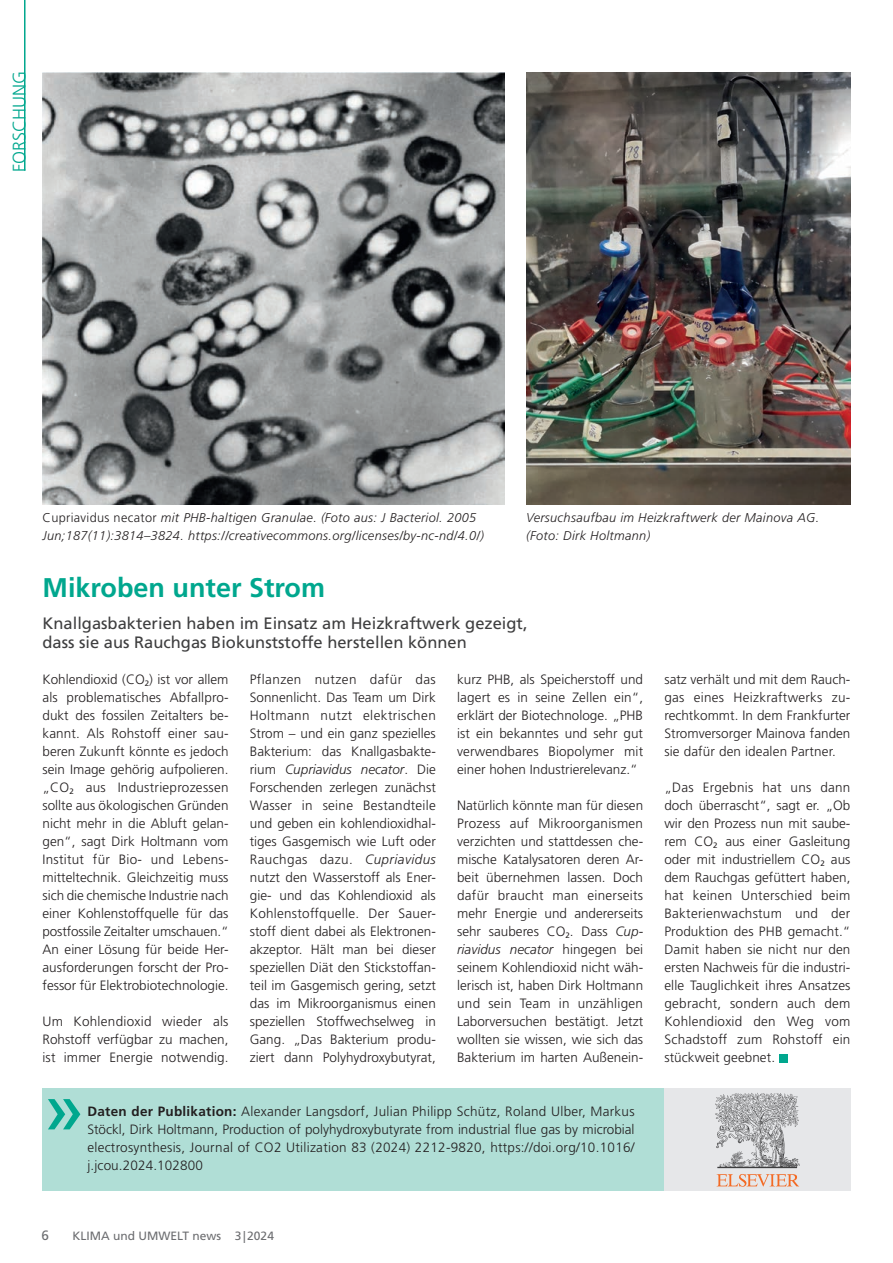
<style>
.page{position:relative;width:893px;height:1263px;background:#fff}
.page>*{position:absolute;margin:0;border:0;box-sizing:border-box;transform-origin:0 0}
.Fliesstext{font:75px "Frutiger";color:#00a78e}
.Headline_Forschung{font:700 27px "Frutiger";color:#00a78e}
.t1{font:300 18px "Frutiger";color:#00a78e}
.Headline_Forschung-2{font:16.5px/19.5px "Frutiger";color:#3e3e3f}
.Fliesstext-2{font:300 13.5px/18px "Frutiger";color:#231f20;text-align:justify}
.t2{font:13.5px "Frutiger";color:#6c6d70}
.BU{font:italic 300 12.75px/18px "Frutiger";letter-spacing:.025em;color:#231f20}
.t3{font:12px "Frutiger";color:#6c6d70}
.s1{font-style:normal}
.s2{font-style:italic}
.s3{font-weight:700}
</style>
<div class="page">
<div style="left:43px;top:1089px;width:621px;height:102px;background:#b0ded6"></div>
<div style="left:664px;top:1089px;width:186px;height:102px;background:#e6e7e9"></div>
<hr style="left:892px;top:630px;width:1px;height:561px;background:#00a78e">
<div style="left:779px;top:1054px;width:8px;height:8px;background:#00a78e"></div>
<img style="left:43px;top:72px;width:462px;height:432px">
<img style="left:526px;top:72px;width:325px;height:432px">
<svg style="left:715px;top:1093px;width:85px;height:75px"></svg>
<svg style="left:717px;top:1174px;width:82px;height:13px"></svg>
<hr style="left:24px;top:0;width:2px;height:171px;background:#00a78e">
<h3 class="t1" style="left:9px;top:172px;width:103px;rotate:-90deg">FORSCHUNG</h3>
<p class="BU" style="left:43px;top:509px;width:443px"><span class="s1">Cupriavidus necator</span> mit PHB-haltigen Granulae. (Foto aus: J Bacteriol. 2005<br>Jun;187(11):3814–3824. https://creativecommons.org/licenses/by-nc-nd/4.0/)</p>
<p class="BU" style="left:526px;top:509px;width:295px">Versuchsaufbau im Heizkraftwerk der Mainova AG. (Foto: Dirk Holtmann)</p>
<h1 class="Headline_Forschung" style="left:43px;top:571px;width:284px">Mikroben unter Strom</h1>
<h1 class="Headline_Forschung-2" style="left:43px;top:613px;width:487px">Knallgasbakterien haben im Einsatz am Heizkraftwerk gezeigt, dass sie aus Rauchgas Biokunststoffe herstellen können</h1>
<p class="Fliesstext-2" style="left:250px;top:671px;width:188px">Pflanzen nutzen dafür das Sonnenlicht. Das Team um Dirk Holtmann nutzt elektrischen Strom – und ein ganz spezielles Bakterium: das Knallgasbakte&shy;rium <span class="s2">Cupriavidus necator</span>. Die Forschenden zerlegen zunächst Wasser in seine Bestandteile und geben ein kohlendioxidhal&shy;tiges Gasgemisch wie Luft oder Rauchgas dazu. <span class="s2">Cupriavidus </span>nutzt den Wasserstoff als Ener&shy;gie- und das Kohlendioxid als Kohlenstoffquelle. Der Sauer&shy;stoff dient dabei als Elektronen&shy;akzeptor. Hält man bei dieser speziellen Diät den Stickstoffan&shy;teil im Gasgemisch gering, setzt das im Mikroorganismus einen speziellen Stoffwechselweg in Gang. „Das Bakterium produ&shy;ziert dann Polyhydroxybutyrat,</p>
<p class="Fliesstext-2" style="left:457px;top:671px;width:188px">kurz PHB, als Speicherstoff und lagert es in seine Zellen ein“, erklärt der Biotechnologe. „PHB ist ein bekanntes und sehr gut verwendbares Biopolymer mit einer hohen Industrierelevanz.“</p>
<p class="Fliesstext-2" style="left:43px;top:671px;width:188px">Kohlendioxid (CO<sub>2</sub>) ist vor allem als problematisches Abfallpro&shy;dukt des fossilen Zeitalters be&shy;kannt. Als Rohstoff einer sau&shy;beren Zukunft könnte es jedoch sein Image gehörig aufpolieren. „CO<sub>2</sub> aus Industrieprozessen sollte aus ökologischen Gründen nicht mehr in die Abluft gelan&shy;gen“, sagt Dirk Holtmann vom Institut für Bio- und Lebens&shy;mitteltechnik. Gleichzeitig muss sich die chemische Industrie nach einer Kohlenstoffquelle für das postfossile Zeitalter umschauen.“ An einer Lösung für beide Her&shy;ausforderungen forscht der Pro&shy;fessor für Elektrobiotechnologie.</p>
<p class="Fliesstext-2" style="left:43px;top:1013px;width:188px">Um Kohlendioxid wieder als Rohstoff verfügbar zu machen, ist immer Energie notwendig.</p>
<p class="Fliesstext-2" style="left:457px;top:797px;width:188px">Natürlich könnte man für diesen Prozess auf Mikroorganismen verzichten und stattdessen che&shy;mische Katalysatoren deren Ar&shy;beit übernehmen lassen. Doch dafür braucht man einerseits mehr Energie und andererseits sehr sauberes CO<sub>2</sub>. Dass <span class="s2">Cup&shy;riavidus necator</span> hingegen bei seinem Kohlendioxid nicht wäh&shy;lerisch ist, haben Dirk Holtmann und sein Team in unzähligen Laborversuchen bestätigt. Jetzt wollten sie wissen, wie sich das Bakterium im harten Außenein-</p>
<p class="Fliesstext" style="left:43px;top:1064px;width:43px">»</p>
<p class="Fliesstext-2" style="left:87px;top:1103px;width:549px"><span class="s3">Daten der Publikation:</span> Alexander Langsdorf, Julian Philipp Schütz, Roland Ulber, Markus Stöckl, Dirk Holtmann, Production of polyhydroxybutyrate from industrial flue gas by microbial electrosynthesis, Journal of CO2 Utilization 83 (2024) 2212-9820, https://doi.org/10.1016/ j.jcou.2024.102800</p>
<p class="Fliesstext-2" style="left:664px;top:671px;width:188px">satz verhält und mit dem Rauch&shy;gas eines Heizkraftwerks zu&shy;rechtkommt. In dem Frankfurter Stromversorger Mainova fanden sie dafür den idealen Partner.</p>
<p class="Fliesstext-2" style="left:664px;top:779px;width:188px">„Das Ergebnis hat uns dann doch überrascht“, sagt er. „Ob wir den Prozess nun mit saube&shy;rem CO<sub>2</sub> aus einer Gasleitung oder mit industriellem CO<sub>2</sub> aus dem Rauchgas gefüttert haben, hat keinen Unterschied beim Bakterienwachstum und der Produktion des PHB gemacht.“ Damit haben sie nicht nur den ersten Nachweis für die industri&shy;elle Tauglichkeit ihres Ansatzes gebracht, sondern auch dem Kohlendioxid den Weg vom Schadstoff zum Rohstoff ein stückweit geebnet.</p>
<p class="t2" style="left:41px;top:1227px;width:9px">6</p>
<p class="t3" style="left:73px;top:1228px;width:203px">KLIMA und UMWELT news 3|2024</p>
</div>
